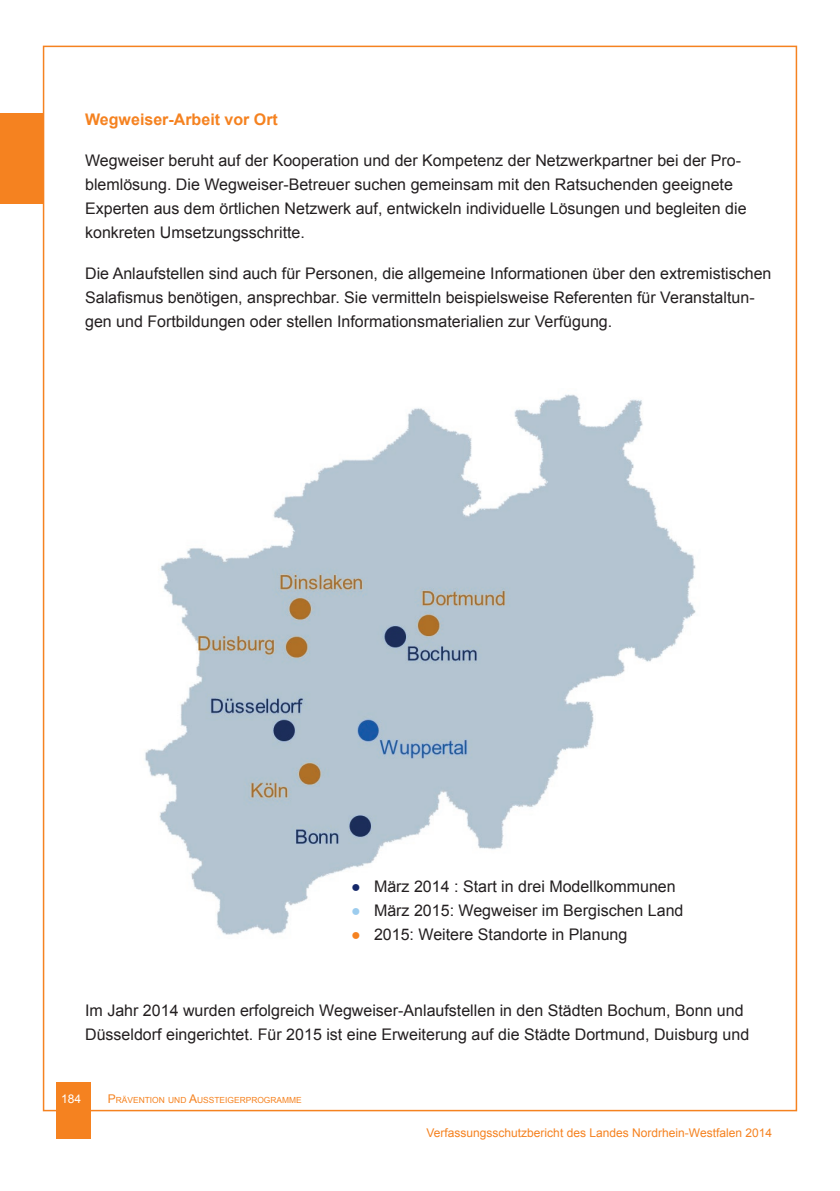
<style>
.page{position:relative;width:840px;height:1191px;background:#fff}
.page>*{position:absolute;margin:0;border:0;box-sizing:border-box;transform-origin:0 0}
._20_Absatz_mit_Absta{font:16px/24px "Arial";color:#231f20}
.ZU_ohne_praev{font:700 16px "Arial";color:#f58220}
.t1{font:12px "Arial";color:#f58220}
.t2{font:12px "Arial";color:#fff}
.t3{font:8.4px "Arial";color:#f58220}
.s1{color:#15286a}
.s2{color:#9cccee}
.s3{color:#f58220}
.s4{font-size:12px}
</style>
<div class="page">
<div style="left:57px;top:1081px;width:34px;height:57px;background:#f58220"></div>
<div style="left:0;top:113px;width:43px;height:91px;background:#f58220"></div>
<img style="left:145px;top:394px;width:551px;height:541px">
<p class="ZU_ohne_praev" style="left:85px;top:109px;width:194px">Wegweiser-Arbeit vor Ort</p>
<p class="_20_Absatz_mit_Absta" style="left:85px;top:149px;width:662px">Wegweiser beruht auf der Kooperation und der Kompetenz der Netzwerkpartner bei der Pro&shy;blemlösung. Die Wegweiser-Betreuer suchen gemeinsam mit den Ratsuchenden geeignete Experten aus dem örtlichen Netzwerk auf, entwickeln individuelle Lösungen und begleiten die konkreten Umsetzungsschritte.</p>
<p class="_20_Absatz_mit_Absta" style="left:85px;top:262px;width:687px">Die Anlaufstellen sind auch für Personen, die allgemeine Informationen über den extremistischen<br>Salafismus benötigen, ansprechbar. Sie vermitteln beispielsweise Referenten für Veranstaltun&shy;gen und Fortbildungen oder stellen Informationsmaterialien zur Verfügung.</p>
<p class="_20_Absatz_mit_Absta" style="left:351px;top:874px;width:326px"><span class="s1">●</span> März 2014 : Start in drei Modellkommunen</p>
<p class="_20_Absatz_mit_Absta" style="left:351px;top:898px;width:333px"><span class="s2">●</span> März 2015: Wegweiser im Bergischen Land</p>
<p class="_20_Absatz_mit_Absta" style="left:351px;top:922px;width:277px"><span class="s3">●</span> 2015: Weitere Standorte in Planung</p>
<p class="_20_Absatz_mit_Absta" style="left:85px;top:999px;width:665px">Im Jahr 2014 wurden erfolgreich Wegweiser-Anlaufstellen in den Städten Bochum, Bonn und<br>Düsseldorf eingerichtet. Für 2015 ist eine Erweiterung auf die Städte Dortmund, Duisburg und</p>
<p class="t2" style="left:61px;top:1091px;width:22px">184</p>
<p class="t3" style="left:108px;top:1094px;width:195px"><span class="s4">P</span>RÄVENTION UND <span class="s4">A</span>USSTEIGERPROGRAMME</p>
<p class="t1" style="left:426px;top:1125px;width:347px">Verfassungsschutzbericht des Landes Nordrhein-Westfalen 2014</p>
</div>
